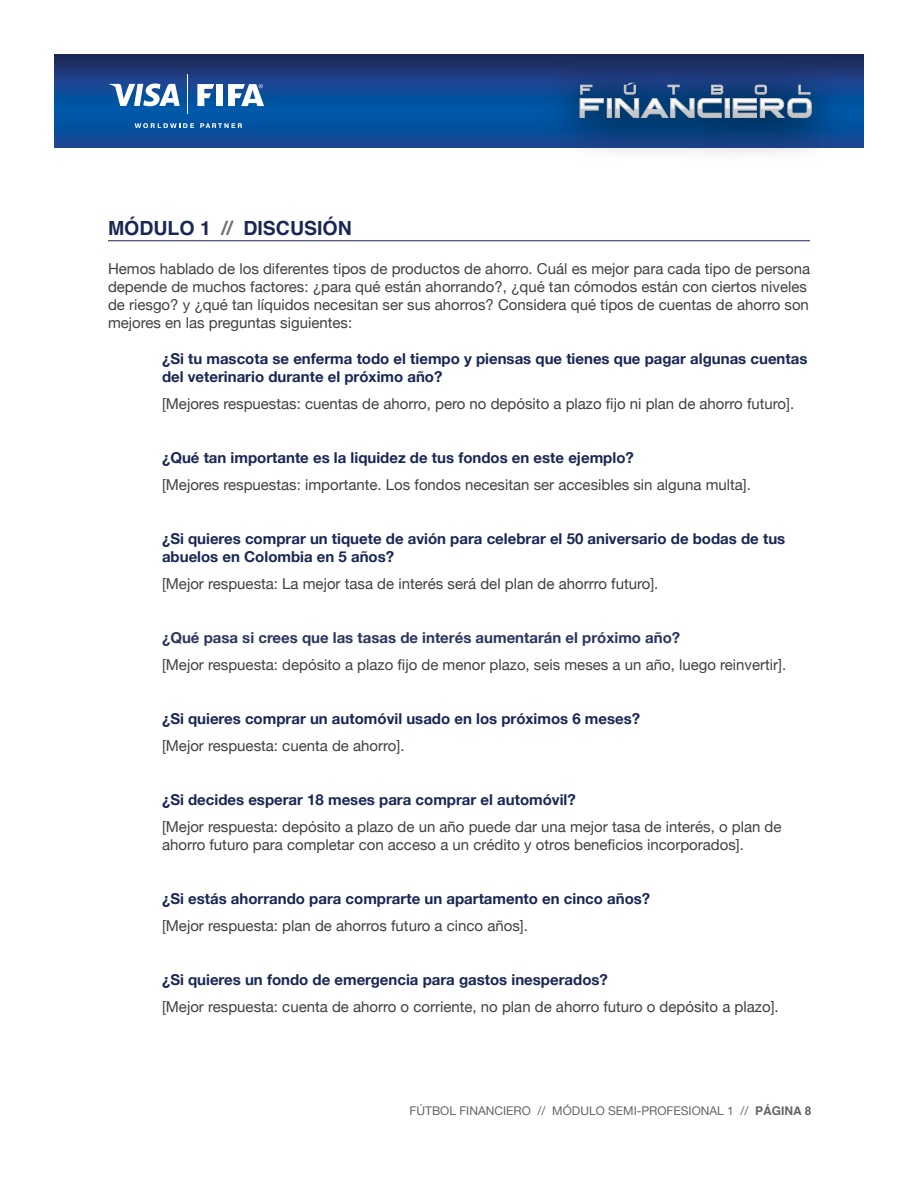
<style>
.page{position:relative;width:918px;height:1188px;background:#fff}
.page>*{position:absolute;margin:0;border:0;box-sizing:border-box;transform-origin:0 0}
.t1{font:700 19.5px "Helvetica";color:#192754}
.t2{font:15px/18px "Helvetica Neue";color:#414042}
.t3{font:700 15px/18px "Helvetica Neue";color:#192754}
.t4{font:700 15px "Helvetica Neue";color:#2c355f}
.t5{font:12px "Helvetica Neue";color:#636466}
.s1{color:#6d6e71}
.s2{font-family:"Helvetica";font-weight:700}
</style>
<div class="page">
<hr style="left:108px;top:240px;width:702px;height:1px;background:#192754">
<svg style="left:54px;top:54px;width:810px;height:94px;background:#10478f"></svg>
<svg style="left:200px;top:123px;width:42px;height:5px"></svg>
<svg style="left:135px;top:123px;width:59px;height:5px"></svg>
<svg style="left:109px;top:83px;width:71px;height:23px"></svg>
<hr style="left:188px;top:74px;width:1px;height:40px;background:#fff">
<svg style="left:197px;top:84px;width:17px;height:22px"></svg>
<div style="left:216px;top:84px;width:7px;height:22px;background:#fff"></div>
<svg style="left:228px;top:84px;width:36px;height:22px"></svg>
<div style="left:541px;top:54px;width:309px;height:111px;background:#000;opacity:.75"></div>
<svg style="left:580px;top:85px;width:24px;height:33px"></svg>
<svg style="left:609px;top:100px;width:1px;height:16px"></svg>
<div style="left:607px;top:98px;width:5px;height:20px;border:1px solid #c0c1c3"></div>
<svg style="left:615px;top:83px;width:108px;height:35px;background:#517298"></svg>
<div style="left:725px;top:98px;width:4px;height:20px;border:1px solid #c0c1c3"></div>
<svg style="left:733px;top:85px;width:79px;height:33px;background:#6481a1"></svg>
<h1 class="t1" style="left:108px;top:212px;width:245px">MÓDULO 1 <span class="s1">//</span> DISCUSIÓN</h1>
<p class="t2" style="left:108px;top:260px;width:704px">Hemos hablado de los diferentes tipos de productos de ahorro. Cuál es mejor para cada tipo de persona depende de muchos factores: ¿para qué están ahorrando?, ¿qué tan cómodos están con ciertos niveles de riesgo? y ¿qué tan líquidos necesitan ser sus ahorros? Considera qué tipos de cuentas de ahorro son mejores en las preguntas siguientes:</p>
<p class="t3" style="left:162px;top:350px;width:647px">¿Si tu mascota se enferma todo el tiempo y piensas que tienes que pagar algunas cuentas del veterinario durante el próximo año?</p>
<p class="t2" style="left:162px;top:395px;width:634px">[Mejores respuestas: cuentas de ahorro, pero no depósito a plazo fijo ni plan de ahorro futuro].</p>
<p class="t3" style="left:162px;top:449px;width:473px">¿Qué tan importante es la liquidez de tus fondos en este ejemplo?</p>
<p class="t2" style="left:162px;top:476px;width:591px">[Mejores respuestas: importante. Los fondos necesitan ser accesibles sin alguna multa].</p>
<p class="t3" style="left:162px;top:530px;width:625px">¿Si quieres comprar un tiquete de avión para celebrar el 50 aniversario de bodas de tus abuelos en Colombia en 5 años?</p>
<p class="t2" style="left:162px;top:575px;width:498px">[Mejor respuesta: La mejor tasa de interés será del plan de ahorrro futuro].</p>
<p class="t4" style="left:162px;top:625px;width:520px">¿Qué pasa si crees que las tasas de interés aumentarán el próximo año?</p>
<p class="t2" style="left:162px;top:656px;width:626px">[Mejor respuesta: depósito a plazo fijo de menor plazo, seis meses a un año, luego reinvertir].</p>
<p class="t3" style="left:162px;top:710px;width:480px">¿Si quieres comprar un automóvil usado en los próximos 6 meses?</p>
<p class="t2" style="left:162px;top:737px;width:244px">[Mejor respuesta: cuenta de ahorro].</p>
<p class="t3" style="left:162px;top:791px;width:415px">¿Si decides esperar 18 meses para comprar el automóvil?</p>
<p class="t2" style="left:162px;top:818px;width:621px">[Mejor respuesta: depósito a plazo de un año puede dar una mejor tasa de interés, o plan de ahorro futuro para completar con acceso a un crédito y otros beneficios incorporados].</p>
<p class="t3" style="left:162px;top:890px;width:490px">¿Si estás ahorrando para comprarte un apartamento en cinco años?</p>
<p class="t2" style="left:162px;top:917px;width:367px">[Mejor respuesta: plan de ahorros futuro a cinco años].</p>
<p class="t3" style="left:162px;top:971px;width:447px">¿Si quieres un fondo de emergencia para gastos inesperados?</p>
<p class="t2" style="left:162px;top:998px;width:618px">[Mejor respuesta: cuenta de ahorro o corriente, no plan de ahorro futuro o depósito a plazo].</p>
<p class="t5" style="left:410px;top:1102px;width:403px">FÚTBOL FINANCIERO // MÓDULO SEMI-PROFESIONAL 1 // <span class="s2">PÁGINA 8</span></p>
</div>
